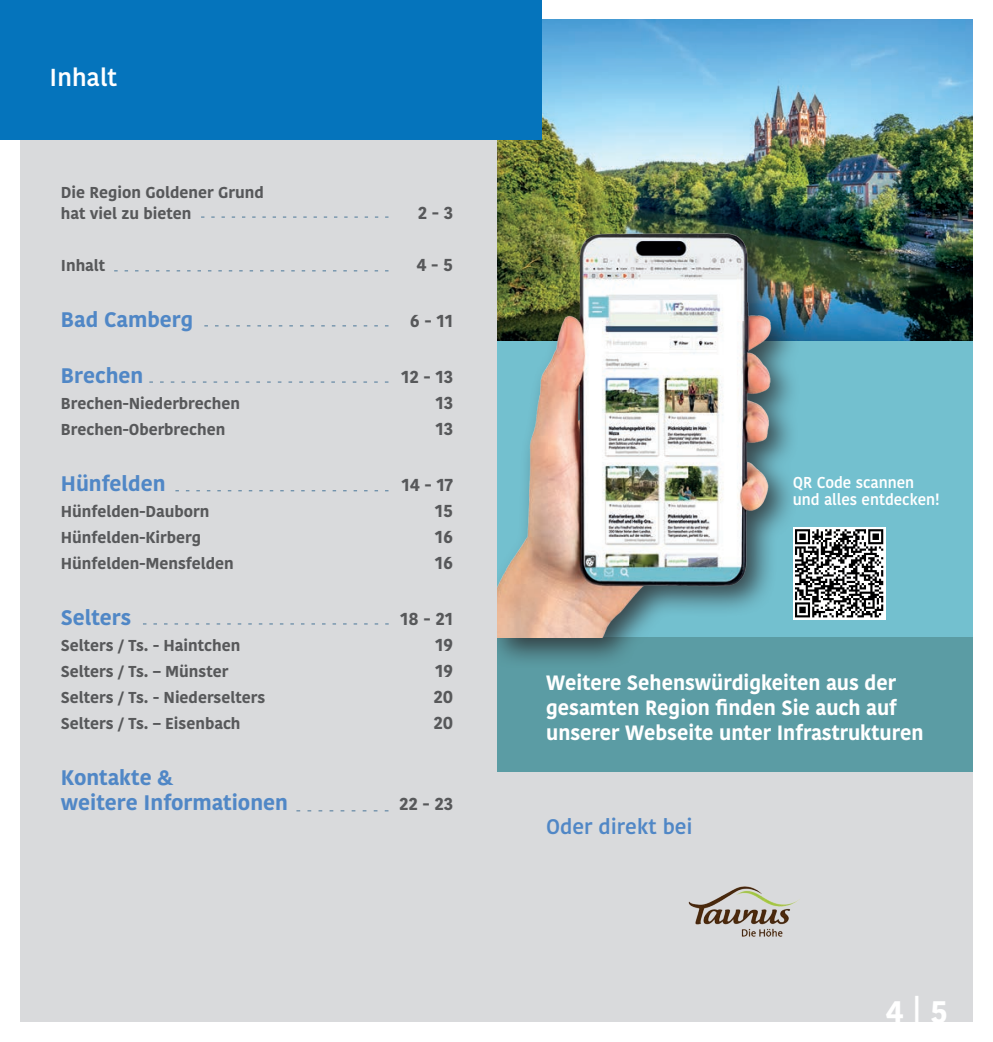
<style>
.page{position:relative;width:993px;height:1042px;background:#fff}
.page>*{position:absolute;margin:0;border:0;box-sizing:border-box;transform-origin:0 0}
.t1{font:700 31.5px "Kohinoor Bangla";color:#fff}
.t2{font:600 24.5px "Kohinoor Bangla";color:#fff}
.t3{font:700 21px/25.2px "Kohinoor Bangla";color:#5087c6}
.t4{font:600 21px "Kohinoor Bangla";color:#5087c6}
.t5{font:700 20.65px/24.8px "Kohinoor Bangla";color:#fff;scale:.96 1}
.t6{font:700 17.5px "Kohinoor Bangla";color:#57585a}
.t7{font:700 15.75px/21px "Kohinoor Bangla";color:#57585a}
.t8{font:600 15.75px "Kohinoor Bangla";color:#fff;scale:.96 1}
</style>
<div class="page">
<div style="left:496px;top:19px;width:476px;height:1003px;background:#d9dadc"></div>
<div style="left:496px;top:19px;width:476px;height:753px;background:#73c0cf"></div>
<img style="left:496px;top:20px;width:476px;height:320px">
<div style="left:496px;top:637px;width:476px;height:135px;background:#5b9ca4"></div>
<div style="left:485px;top:223px;width:316px;height:446px;background:#231f20;opacity:.75"></div>
<img style="left:496px;top:193px;width:417px;height:444px">
<img style="left:688px;top:886px;width:112px;height:50px">
<svg style="left:792px;top:527px;width:93px;height:92px"></svg>
<svg style="left:794px;top:529px;width:88px;height:88px;background:#7c7c7d"></svg>
<div style="left:20px;top:19px;width:476px;height:1003px;background:#d9dadc"></div>
<div style="left:0;top:0;width:541px;height:140px;background:#0574bc"></div>
<svg style="left:201px;top:217px;width:187px;height:1px"></svg>
<svg style="left:114px;top:270px;width:274px;height:1px"></svg>
<svg style="left:204px;top:325px;width:184px;height:1px"></svg>
<svg style="left:296px;top:810px;width:92px;height:1px"></svg>
<svg style="left:143px;top:623px;width:245px;height:1px"></svg>
<svg style="left:175px;top:490px;width:213px;height:1px"></svg>
<svg style="left:149px;top:382px;width:239px;height:1px"></svg>
<p class="t2" style="left:50px;top:57px;width:69px">Inhalt</p>
<p class="t7" style="left:61px;top:181px;width:204px">Die Region Goldener Grund hat viel zu bieten</p>
<p class="t6" style="left:418px;top:197px;width:37px">2 - 3</p>
<p class="t7" style="left:61px;top:254px;width:46px">Inhalt</p>
<p class="t6" style="left:416px;top:249px;width:38px">4 - 5</p>
<p class="t3" style="left:61px;top:306px;width:134px">Bad Camberg</p>
<p class="t6" style="left:410px;top:305px;width:45px">6 - 11</p>
<p class="t3" style="left:61px;top:362px;width:84px">Brechen</p>
<p class="t6" style="left:401px;top:361px;width:53px">12 - 13</p>
<p class="t7" style="left:61px;top:392px;width:181px">Brechen-Niederbrechen</p>
<p class="t6" style="left:435px;top:387px;width:19px">13</p>
<p class="t7" style="left:61px;top:418px;width:166px">Brechen-Oberbrechen</p>
<p class="t6" style="left:435px;top:413px;width:19px">13</p>
<p class="t3" style="left:61px;top:470px;width:106px">Hünfelden</p>
<p class="t6" style="left:401px;top:469px;width:53px">14 - 17</p>
<p class="t7" style="left:61px;top:500px;width:150px">Hünfelden-Dauborn</p>
<p class="t6" style="left:434px;top:495px;width:20px">15</p>
<p class="t7" style="left:61px;top:526px;width:142px">Hünfelden-Kirberg</p>
<p class="t6" style="left:434px;top:521px;width:20px">16</p>
<p class="t7" style="left:61px;top:552px;width:174px">Hünfelden-Mensfelden</p>
<p class="t6" style="left:434px;top:547px;width:20px">16</p>
<p class="t3" style="left:61px;top:604px;width:72px">Selters</p>
<p class="t6" style="left:400px;top:603px;width:54px">18 - 21</p>
<p class="t7" style="left:61px;top:634px;width:181px">Selters / Ts. - Haintchen</p>
<p class="t6" style="left:435px;top:629px;width:19px">19</p>
<p class="t7" style="left:61px;top:660px;width:169px">Selters / Ts. – Münster</p>
<p class="t6" style="left:435px;top:655px;width:19px">19</p>
<p class="t7" style="left:61px;top:686px;width:206px">Selters / Ts. - Niederselters</p>
<p class="t6" style="left:433px;top:681px;width:21px">20</p>
<p class="t7" style="left:61px;top:712px;width:181px">Selters / Ts. – Eisenbach</p>
<p class="t6" style="left:433px;top:707px;width:21px">20</p>
<p class="t3" style="left:61px;top:764px;width:229px">Kontakte &amp;<br>weitere Informationen</p>
<p class="t6" style="left:399px;top:788px;width:55px">22 - 23</p>
<p class="t8" style="left:792px;top:469px;width:128px">QR Code scannen</p>
<p class="t8" style="left:792px;top:486px;width:154px">und alles entdecken!</p>
<p class="t5" style="left:546px;top:670px;width:394px">Weitere Sehenswürdigkeiten aus der gesamten Region finden Sie auch auf unserer Webseite unter Infrastrukturen</p>
<p class="t4" style="left:546px;top:809px;width:148px">Oder direkt bei</p>
<p class="t1" style="left:885px;top:984px;width:64px">4 | 5</p>
</div>
